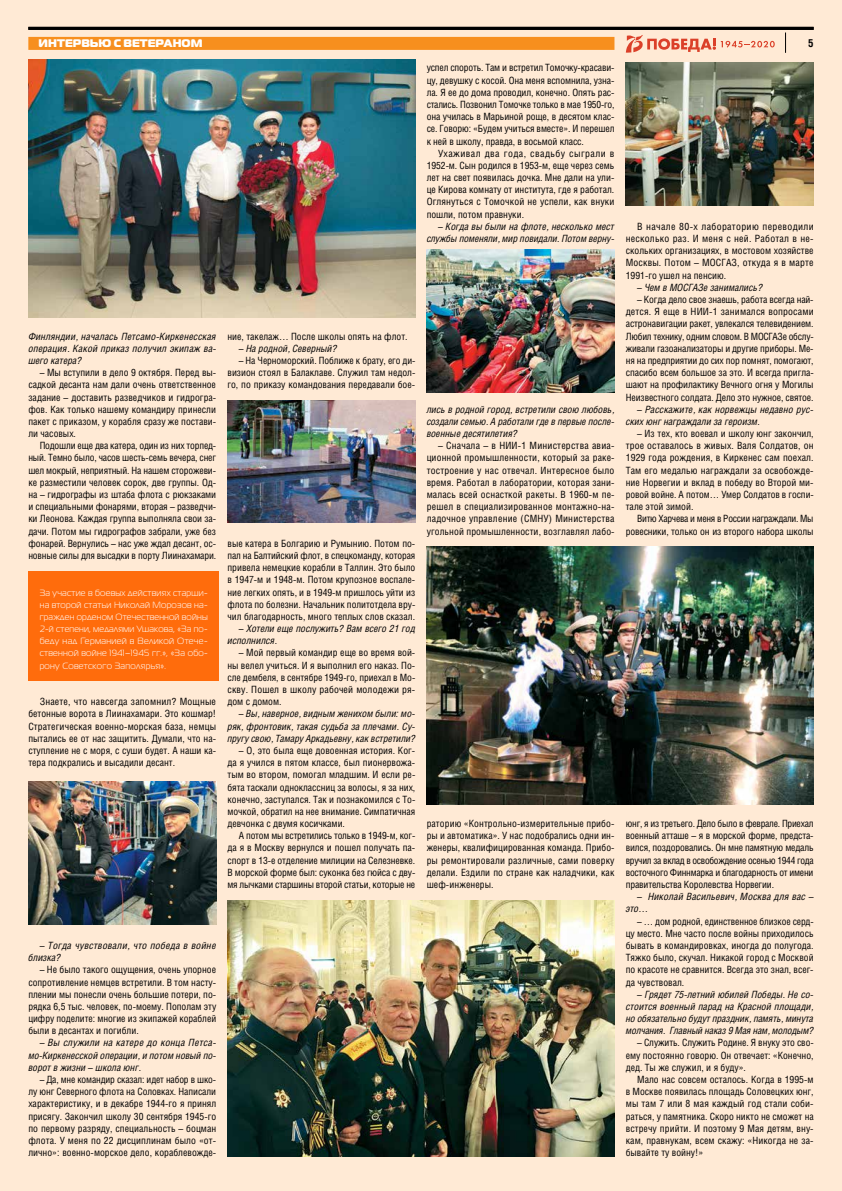
<style>
.page{position:relative;width:842px;height:1191px;background:#ffead5}
.page>*{position:absolute;margin:0;border:0;box-sizing:border-box;transform-origin:0 0}
.t1{font:900 11px "Magistral";color:#fff}
.t2{font:700 11px "Helios Cond";color:#000}
.t3{font:10px/12.2px "Helios Cond";color:#000;text-align:justify}
.t4{font:italic 10px/12.2px "Helios Cond";color:#000;text-align:justify}
.t5{font:italic 10px/12.2px "Helios Cond";letter-spacing:.02em;color:#000}
.t6{font:9px/12.2px "Magistral C";letter-spacing:.03em;color:#fff;text-align:justify}
</style>
<div class="page">
<div style="left:28px;top:37px;width:586px;height:13px;background:#f78f1e"></div>
<svg style="left:785px;top:33px;width:1px;height:20px"></svg>
<hr style="left:28px;top:27px;width:786px;height:3px;background:#000">
<img style="left:28px;top:59px;width:387px;height:258px">
<div style="left:28px;top:571px;width:191px;height:110px;background:#ff6c0c"></div>
<img style="left:227px;top:900px;width:387px;height:256px">
<img style="left:28px;top:781px;width:188px;height:143px">
<img style="left:227px;top:400px;width:188px;height:122px">
<img style="left:427px;top:250px;width:187px;height:143px">
<img style="left:626px;top:62px;width:188px;height:143px">
<img style="left:427px;top:547px;width:387px;height:257px">
<svg style="left:626px;top:35px;width:149px;height:18px"></svg>
<p class="t1" style="left:39px;top:35px;width:165px">ИНТЕРВЬЮ С ВЕТЕРАНОМ</p>
<p class="t2" style="left:808px;top:36px;width:7px">5</p>
<p class="t4" style="left:28px;top:330px;width:189px">Финляндии, началась Петсамо-Киркенесская операция. Какой приказ получил экипаж ва&shy;шего катера?</p>
<p class="t3" style="left:28px;top:366px;width:189px;text-indent:11px">– Мы вступили в дело 9 октября. Перед вы&shy;садкой десанта нам дали очень ответственное задание – доставить разведчиков и гидрогра&shy;фов. Как только нашему командиру принесли пакет с приказом, у корабля сразу же постави&shy;ли часовых.</p>
<p class="t3" style="left:28px;top:439px;width:189px;text-indent:11px">Подошли еще два катера, один из них торпед&shy;ный. Темно было, часов шесть-семь вечера, снег шел мокрый, неприятный. На нашем сторожеви&shy;ке разместили человек сорок, две группы. Од&shy;на – гидрографы из штаба флота с рюкзаками и специальными фонарями, вторая – разведчи&shy;ки Леонова. Каждая группа выполняла свои за&shy;дачи. Потом мы гидрографов забрали, уже без фонарей. Вернулись – нас уже ждал десант, ос&shy;новные силы для высадки в порту Лиинахамари.</p>
<p class="t6" style="left:40px;top:586px;width:170px">За участие в боевых действиях старши&shy;на второй статьи Николай Морозов на&shy;гражден орденом Отечественной войны 2-й степени, медалями Ушакова, «За по&shy;беду над Германией в Великой Отече&shy;ственной войне 1941–1945 гг.», «За обо&shy;рону Советского Заполярья».</p>
<p class="t3" style="left:28px;top:695px;width:189px;text-indent:11px">Знаете, что навсегда запомнил? Мощные бетонные ворота в Лиинахамари. Это кошмар!<br>Стратегическая военно-морская база, немцы пытались ее от нас защитить. Думали, что на&shy;ступление не с моря, с суши будет. А наши ка&shy;тера подкрались и высадили десант.</p>
<p class="t5" style="left:28px;top:939px;width:189px;text-indent:11px">– Тогда чувствовали, что победа в войне близка?</p>
<p class="t3" style="left:28px;top:963px;width:189px;text-indent:11px">– Не было такого ощущения, очень упорное сопротивление немцев встретили. В том насту&shy;плении мы понесли очень большие потери, по&shy;рядка 6,5 тыс. человек, по-моему. Пополам эту цифру поделите: многие из экипажей кораблей были в десантах и погибли.</p>
<p class="t4" style="left:28px;top:1036px;width:189px;text-indent:11px">– Вы служили на катере до конца Петса&shy;мо-Киркенесской операции, и потом новый по&shy;ворот в жизни – школа юнг.</p>
<p class="t3" style="left:28px;top:1073px;width:189px;text-indent:11px">– Да, мне командир сказал: идет набор в шко&shy;лу юнг Северного флота на Соловках. Написали характеристику, и в декабре 1944-го я принял присягу. Закончил школу 30 сентября 1945-го по первому разряду, специальность – боцман флота. У меня по 22 дисциплинам было «от&shy;лично»: военно-морское дело, кораблевожде-</p>
<p class="t3" style="left:427px;top:62px;width:189px">успел спороть. Там и встретил Томочку-красави&shy;цу, девушку с косой. Она меня вспомнила, узна&shy;ла. Я ее до дома проводил, конечно. Опять рас&shy;стались. Позвонил Томочке только в мае 1950-го, она училась в Марьиной роще, в десятом клас&shy;се. Говорю: «Будем учиться вместе». И перешел к ней в школу, правда, в восьмой класс.</p>
<p class="t3" style="left:427px;top:147px;width:189px;text-indent:11px">Ухаживал два года, свадьбу сыграли в 1952-м. Сын родился в 1953-м, еще через семь лет на свет появилась дочка. Мне дали на ули&shy;це Кирова комнату от института, где я работал.<br>Оглянуться с Томочкой не успели, как внуки пошли, потом правнуки.</p>
<p class="t4" style="left:427px;top:220px;width:189px;text-align:right">– Когда вы были на флоте, несколько мест службы поменяли, мир повидали. Потом верну-</p>
<p class="t3" style="left:227px;top:330px;width:182px">ние, такелаж… После школы опять на флот.</p>
<p class="t4" style="left:239px;top:342px;width:100px">– На родной, Северный?</p>
<p class="t3" style="left:227px;top:354px;width:189px;text-indent:11px">– На Черноморский. Поближе к брату, его ди&shy;визион стоял в Балаклаве. Служил там недол&shy;го, по приказу командования передавали бое-</p>
<p class="t3" style="left:227px;top:537px;width:189px">вые катера в Болгарию и Румынию. Потом по&shy;пал на Балтийский флот, в спецкоманду, которая привела немецкие корабли в Таллин. Это было в 1947-м и 1948-м. Потом крупозное воспале&shy;ние легких опять, и в 1949-м пришлось уйти из флота по болезни. Начальник политотдела вру&shy;чил благодарность, много теплых слов сказал.</p>
<p class="t4" style="left:227px;top:622px;width:189px;text-indent:11px">– Хотели еще послужить? Вам всего 21 год исполнился.</p>
<p class="t3" style="left:227px;top:646px;width:189px;text-indent:11px">– Мой первый командир еще во время вой&shy;ны велел учиться. И я выполнил его наказ. По&shy;сле дембеля, в сентябре 1949-го, приехал в Мо&shy;скву. Пошел в школу рабочей молодежи ря&shy;дом с домом.</p>
<p class="t4" style="left:227px;top:707px;width:189px;text-indent:11px">– Вы, наверное, видным женихом были: мо&shy;ряк, фронтовик, такая судьба за плечами. Су&shy;пругу свою, Тамару Аркадьевну, как встретили?</p>
<p class="t3" style="left:227px;top:744px;width:189px;text-indent:11px">– О, это была еще довоенная история. Ког&shy;да я учился в пятом классе, был пионервожа&shy;тым во втором, помогал младшим. И если ре&shy;бята таскали одноклассниц за волосы, я за них, конечно, заступался. Так и познакомился с То&shy;мочкой, обратил на нее внимание. Симпатичная девчонка с двумя косичками.</p>
<p class="t3" style="left:227px;top:829px;width:189px;text-indent:11px">А потом мы встретились только в 1949-м, ког&shy;да я в Москву вернулся и пошел получать па&shy;спорт в 13-е отделение милиции на Селезневке.<br>В морской форме был: суконка без гюйса с дву&shy;мя лычками старшины второй статьи, которые не</p>
<p class="t4" style="left:427px;top:403px;width:189px">лись в родной город, встретили свою любовь, создали семью. А работали где в первые после&shy;военные десятилетия?</p>
<p class="t3" style="left:427px;top:439px;width:189px;text-indent:11px">– Сначала – в НИИ-1 Министерства авиа&shy;ционной промышленности, который за раке&shy;тостроение у нас отвечал. Интересное было время. Работал в лаборатории, которая зани&shy;малась всей оснасткой ракеты. В 1960-м пе&shy;решел в специализированное монтажно-на&shy;ладочное управление (СМНУ) Министерства угольной промышленности, возглавлял лабо-</p>
<p class="t3" style="left:427px;top:817px;width:189px">раторию «Контрольно-измерительные прибо&shy;ры и автоматика». У нас подобрались одни ин&shy;женеры, квалифицированная команда. Прибо&shy;ры ремонтировали различные, сами поверку делали. Ездили по стране как наладчики, как шеф-инженеры.</p>
<p class="t3" style="left:626px;top:220px;width:189px;text-indent:11px">В начале 80-х лабораторию переводили несколько раз. И меня с ней. Работал в не&shy;скольких организациях, в мостовом хозяйстве Москвы. Потом – МОСГАЗ, откуда я в марте 1991-го ушел на пенсию.</p>
<p class="t4" style="left:637px;top:281px;width:127px">– Чем в МОСГАЗе занимались?</p>
<p class="t3" style="left:626px;top:293px;width:189px;text-indent:11px">– Когда дело свое знаешь, работа всегда най&shy;дется. Я еще в НИИ-1 занимался вопросами астронавигации ракет, увлекался телевидением.<br>Любил технику, одним словом. В МОСГАЗе обслу&shy;живали газоанализаторы и другие приборы. Ме&shy;ня на предприятии до сих пор помнят, помогают, спасибо всем большое за это. И всегда пригла&shy;шают на профилактику Вечного огня у Могилы Неизвестного солдата. Дело это нужное, святое.</p>
<p class="t4" style="left:626px;top:403px;width:189px;text-indent:11px">– Расскажите, как норвежцы недавно рус&shy;ских юнг награждали за героизм.</p>
<p class="t3" style="left:626px;top:427px;width:189px;text-indent:11px">– Из тех, кто воевал и школу юнг закончил, трое оставалось в живых. Валя Солдатов, он 1929 года рождения, в Киркенес сам поехал.<br>Там его медалью награждали за освобожде&shy;ние Норвегии и вклад в победу во Второй ми&shy;ровой войне. А потом… Умер Солдатов в госпи&shy;тале этой зимой.</p>
<p class="t3" style="left:626px;top:512px;width:189px;text-align:right">Витю Харчева и меня в России награждали. Мы ровесники, только он из второго набора школы</p>
<p class="t3" style="left:626px;top:817px;width:189px">юнг, я из третьего. Дело было в феврале. Приехал военный атташе – я в морской форме, предста&shy;вился, поздоровались. Он мне памятную медаль вручил за вклад в освобождение осенью 1944 года восточного Финнмарка и благодарность от имени правительства Королевства Норвегии.</p>
<p class="t4" style="left:626px;top:890px;width:189px;text-indent:11px">– Николай Васильевич, Москва для вас – это…</p>
<p class="t3" style="left:626px;top:914px;width:189px;text-indent:11px">– … дом родной, единственное близкое серд&shy;цу место. Мне часто после войны приходилось бывать в командировках, иногда до полугода.<br>Тяжко было, скучал. Никакой город с Москвой по красоте не сравнится. Всегда это знал, всег&shy;да чувствовал.</p>
<p class="t4" style="left:626px;top:987px;width:189px;text-indent:11px">– Грядет 75-летний юбилей Победы. Не со&shy;стоится военный парад на Красной площади, но обязательно будут праздник, память, минута молчания. Главный наказ 9 Мая нам, молодым?</p>
<p class="t3" style="left:626px;top:1036px;width:189px;text-indent:11px">– Служить. Служить Родине. Я внуку это сво&shy;ему постоянно говорю. Он отвечает: «Конечно, дед. Ты же служил, и я буду».</p>
<p class="t3" style="left:626px;top:1073px;width:189px;text-indent:11px">Мало нас совсем осталось. Когда в 1995-м в Москве появилась площадь Соловецких юнг, мы там 7 или 8 мая каждый год стали соби&shy;раться, у памятника. Скоро никто не сможет на встречу прийти. И поэтому 9 Мая детям, вну&shy;кам, правнукам, всем скажу: «Никогда не за&shy;бывайте ту войну!»</p>
</div>
